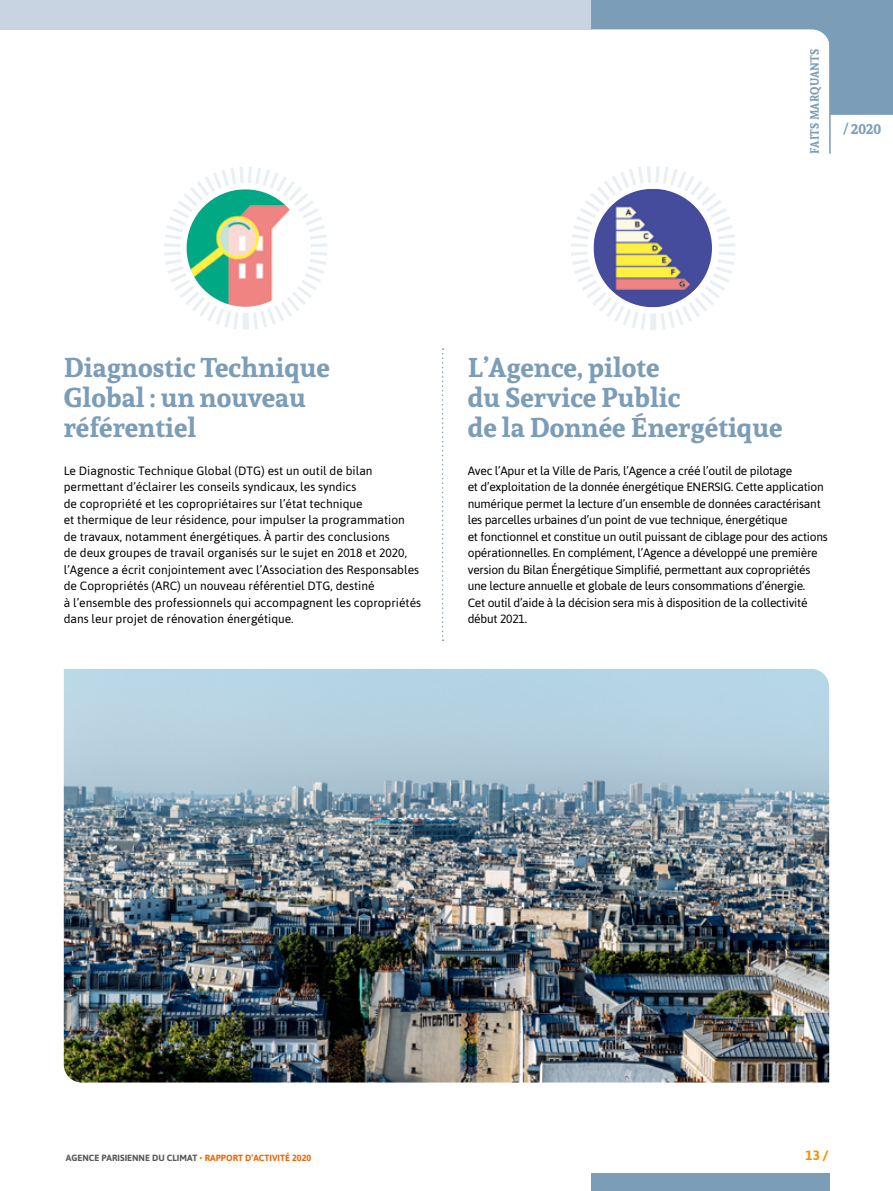
<style>
.page{position:relative;width:893px;height:1191px;background:#fff}
.page>*{position:absolute;margin:0;border:0;box-sizing:border-box;transform-origin:0 0}
.t1{font:700 27px/30px "Andada";color:#7b9db7}
.t2{font:700 15px "Andada";color:#7b9db7;scale:.9 1}
.t3{font:700 13.5px "Asap";color:#f39200}
.t4{font:12px/16.5px "Asap";letter-spacing:-.02em;color:#000}
.t5{font:12px/16.5px "Asap";color:#000}
.t6{font:700 12px "Andada";letter-spacing:.015em;color:#7b9db7;scale:.9 1}
.t7{font:700 9px "Asap";color:#575756}
.s1{color:#f39200}
.s2{color:#ec6608}
</style>
<div class="page">
<div style="left:0;top:0;width:591px;height:30px;background:#c9d4e2"></div>
<svg style="left:591px;top:0;width:302px;height:115px"></svg>
<div style="left:591px;top:1174px;width:238px;height:17px;background:#7b9db7"></div>
<hr style="left:829px;top:18px;width:2px;height:135px;background:#7b9db7">
<svg style="left:442px;top:348px;width:2px;height:293px"></svg>
<svg style="left:164px;top:167px;width:163px;height:163px"></svg>
<img style="left:187px;top:189px;width:117px;height:118px;border-radius:59px">
<img style="left:64px;top:669px;width:765px;height:413px">
<svg style="left:571px;top:166px;width:165px;height:164px"></svg>
<img style="left:594px;top:189px;width:118px;height:118px;border-radius:58px">
<p class="t6" style="left:806px;top:154px;width:118px;rotate:-90deg">FAITS MARQUANTS</p>
<p class="t2" style="left:843px;top:119px;width:44px">/ 2020</p>
<p class="t1" style="left:64px;top:351px;width:268px">Diagnostic Technique<br>Global : un nouveau référentiel</p>
<p class="t5" style="left:64px;top:462px;width:359px">Le Diagnostic Technique Global (DTG) est un outil de bilan permettant d’éclairer les conseils syndicaux, les syndics<br>de copropriété et les copropriétaires sur l’état technique<br>et thermique de leur résidence, pour impulser la programmation de travaux, notamment énergétiques. À partir des conclusions<br>de deux groupes de travail organisés sur le sujet en 2018 et 2020, l’Agence a écrit conjointement avec l’Association des Responsables de Copropriétés (ARC) un nouveau référentiel DTG, destiné<br>à l’ensemble des professionnels qui accompagnent les copropriétés dans leur projet de rénovation énergétique.</p>
<p class="t1" style="left:468px;top:351px;width:316px">L’Agence, pilote<br>du Service Public<br>de la Donnée Énergétique</p>
<p class="t4" style="left:468px;top:462px;width:362px">Avec l’Apur et la Ville de Paris, l’Agence a créé l’outil de pilotage<br>et d’exploitation de la donnée énergétique ENERSIG. Cette application numérique permet la lecture d’un ensemble de données caractérisant les parcelles urbaines d’un point de vue technique, énergétique<br>et fonctionnel et constitue un outil puissant de ciblage pour des actions opérationnelles. En complément, l’Agence a développé une première version du Bilan Énergétique Simplifié, permettant aux copropriétés une lecture annuelle et globale de leurs consommations d’énergie.<br>Cet outil d’aide à la décision sera mis à disposition de la collectivité début 2021.</p>
<p class="t7" style="left:66px;top:1152px;width:247px">AGENCE PARISIENNE DU CLIMAT <span class="s1">•</span> <span class="s2">RAPPORT D’ACTIVITÉ 2020</span></p>
<p class="t3" style="left:805px;top:1147px;width:24px">13 /</p>
</div>
